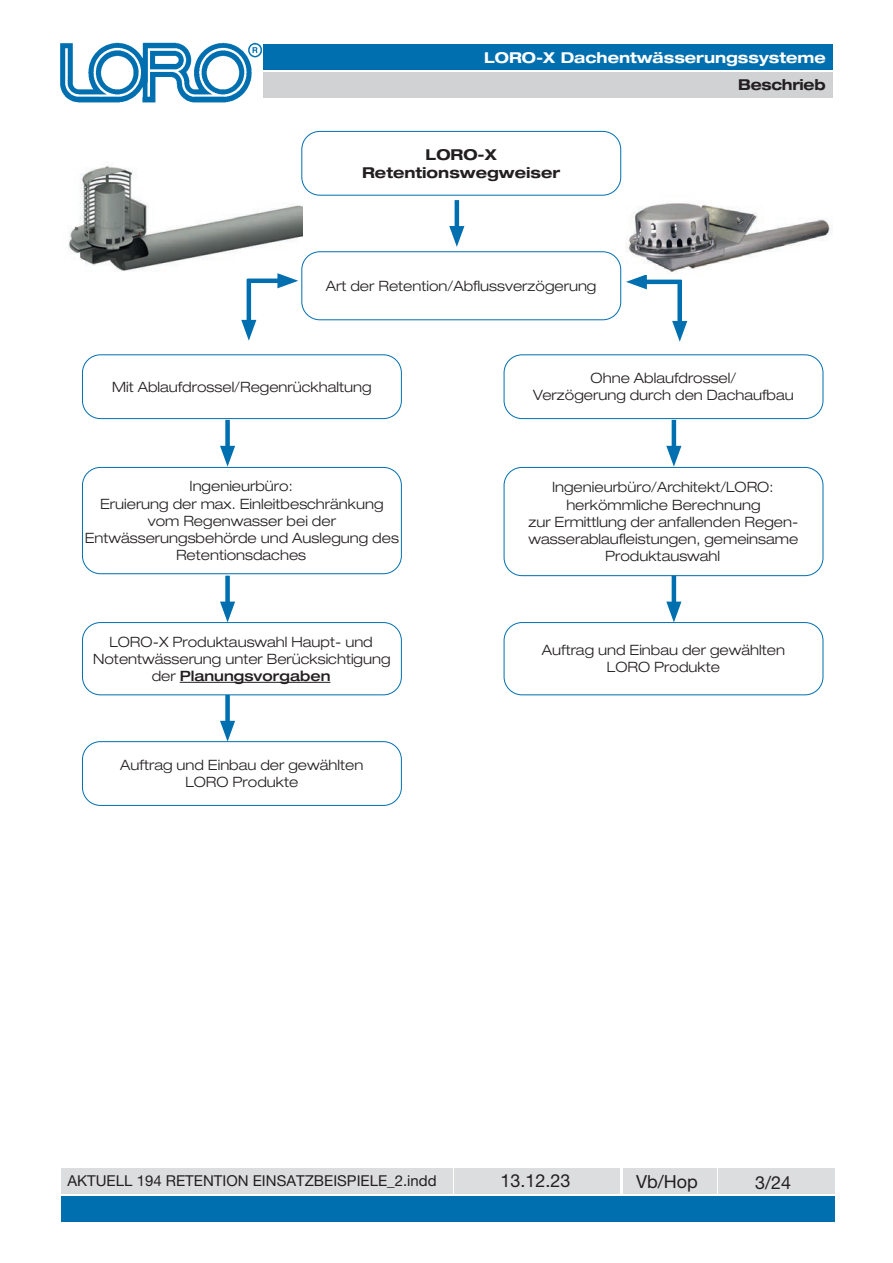
<style>
.page{position:relative;width:893px;height:1263px;background:#fff}
.page>*{position:absolute;margin:0;border:0;box-sizing:border-box;transform-origin:0 0}
.t1{font:18px "Helvetica Neue LT Std";color:#231f20}
.t2{font:15px "Helvetica Neue LT Std";color:#231f20}
.t3{font:700 expanded 15px "Helvetica Neue LT Std";color:#fff}
.t4{font:700 expanded 15px/18px "Helvetica Neue LT Std";color:#231f20;text-align:center}
.t5{font:700 expanded 15px "Helvetica Neue LT Std";letter-spacing:-.02em;color:#231f20}
.t6{font:300 expanded 14.25px/17.1px "Helvetica Neue LT Std";color:#231f20;text-align:center}
.s1{font-weight:500}
</style>
<div class="page">
<div style="left:263px;top:45px;width:569px;height:25px;background:#006faf"></div>
<div style="left:263px;top:72px;width:569px;height:26px;background:#d1d2d4"></div>
<img style="left:60px;top:42px;width:202px;height:61px">
<div style="left:61px;top:1196px;width:774px;height:26px;background:#006faf"></div>
<div style="left:61px;top:1168px;width:391px;height:25px;background:#dcdddf"></div>
<div style="left:454px;top:1168px;width:166px;height:25px;background:#dcdddf"></div>
<div style="left:623px;top:1168px;width:93px;height:25px;background:#dcdddf"></div>
<div style="left:719px;top:1168px;width:116px;height:25px;background:#dcdddf"></div>
<img style="left:68px;top:166px;width:234px;height:105px">
<div style="left:301px;top:131px;width:320px;height:65px;border:1px solid #006faf;border-radius:18px"></div>
<div style="left:301px;top:251px;width:320px;height:69px;border:1px solid #006faf;border-radius:18px"></div>
<div style="left:82px;top:354px;width:320px;height:65px;border:1px solid #006faf;border-radius:18px"></div>
<div style="left:82px;top:467px;width:320px;height:107px;border:1px solid #006faf;border-radius:18px"></div>
<div style="left:504px;top:354px;width:319px;height:65px;border:1px solid #006faf;border-radius:18px"></div>
<div style="left:504px;top:467px;width:319px;height:109px;border:1px solid #006faf;border-radius:18px"></div>
<div style="left:504px;top:622px;width:319px;height:73px;border:1px solid #006faf;border-radius:18px"></div>
<hr style="left:180px;top:682px;width:150px;height:1px;background:#231f20">
<div style="left:82px;top:622px;width:320px;height:73px;border:1px solid #006faf;border-radius:18px"></div>
<div style="left:82px;top:741px;width:320px;height:65px;border:1px solid #006faf;border-radius:18px"></div>
<hr style="left:455px;top:200px;width:4px;height:34px;background:#006faf">
<svg style="left:449px;top:226px;width:15px;height:21px"></svg>
<div style="left:225px;top:420px;width:5px;height:34px;background:#006faf"></div>
<svg style="left:220px;top:446px;width:15px;height:21px"></svg>
<div style="left:225px;top:576px;width:5px;height:34px;background:#006faf"></div>
<svg style="left:220px;top:602px;width:15px;height:20px"></svg>
<div style="left:225px;top:695px;width:5px;height:34px;background:#006faf"></div>
<svg style="left:220px;top:721px;width:15px;height:21px"></svg>
<hr style="left:672px;top:420px;width:4px;height:34px;background:#006faf">
<svg style="left:666px;top:446px;width:15px;height:21px"></svg>
<hr style="left:672px;top:576px;width:4px;height:34px;background:#006faf">
<svg style="left:666px;top:602px;width:15px;height:20px"></svg>
<hr style="left:247px;top:279px;width:4px;height:49px;background:#006faf">
<svg style="left:241px;top:320px;width:15px;height:21px"></svg>
<div style="left:677px;top:280px;width:5px;height:49px;background:#006faf"></div>
<svg style="left:672px;top:321px;width:15px;height:21px"></svg>
<hr style="left:247px;top:279px;width:39px;height:4px;background:#006faf">
<svg style="left:277px;top:273px;width:21px;height:15px"></svg>
<hr style="left:639px;top:280px;width:42px;height:4px;background:#006faf">
<svg style="left:626px;top:275px;width:21px;height:14px"></svg>
<img style="left:625px;top:201px;width:206px;height:73px">
<p class="t3" style="left:484px;top:48px;width:343px">LORO-X Dachentwässerungssysteme</p>
<p class="t4" style="left:362px;top:145px;width:199px">LORO-X<br>Retentionswegweiser</p>
<p class="t6" style="left:326px;top:277px;width:272px">Art der Retention/Abflussverzögerung</p>
<p class="t5" style="left:738px;top:75px;width:89px">Beschrieb</p>
<p class="t6" style="left:112px;top:378px;width:261px">Mit Ablaufdrossel/Regenrückhaltung</p>
<p class="t6" style="left:85px;top:478px;width:316px">Ingenieurbüro:<br>Eruierung der max. Einleitbeschränkung vom Regenwasser bei der<br>Entwässerungsbehörde und Auslegung des<br>Retentionsdaches</p>
<p class="t6" style="left:93px;top:633px;width:299px">LORO-X Produktauswahl Haupt- und<br>Notentwässerung unter Berücksichtigung der <span class="s1">Planungsvorgaben</span></p>
<p class="t6" style="left:120px;top:756px;width:245px">Auftrag und Einbau der gewählten<br>LORO Produkte</p>
<p class="t6" style="left:533px;top:369px;width:262px">Ohne Ablaufdrossel/<br>Verzögerung durch den Dachaufbau</p>
<p class="t6" style="left:528px;top:478px;width:271px">Ingenieurbüro/Architekt/LORO: herkömmliche Berechnung<br>zur Ermittlung der anfallenden Regen&shy;wasserablaufleistungen, gemeinsame<br>Produktauswahl</p>
<p class="t6" style="left:542px;top:641px;width:245px">Auftrag und Einbau der gewählten<br>LORO Produkte</p>
<p class="t2" style="left:67px;top:1172px;width:371px">AKTUELL 194 RETENTION EINSATZBEISPIELE_2.indd</p>
<p class="t1" style="left:500px;top:1170px;width:72px">13.12.23</p>
<p class="t1" style="left:636px;top:1170px;width:63px">Vb/Hop</p>
<p class="t1" style="left:755px;top:1172px;width:38px">3/24</p>
</div>
